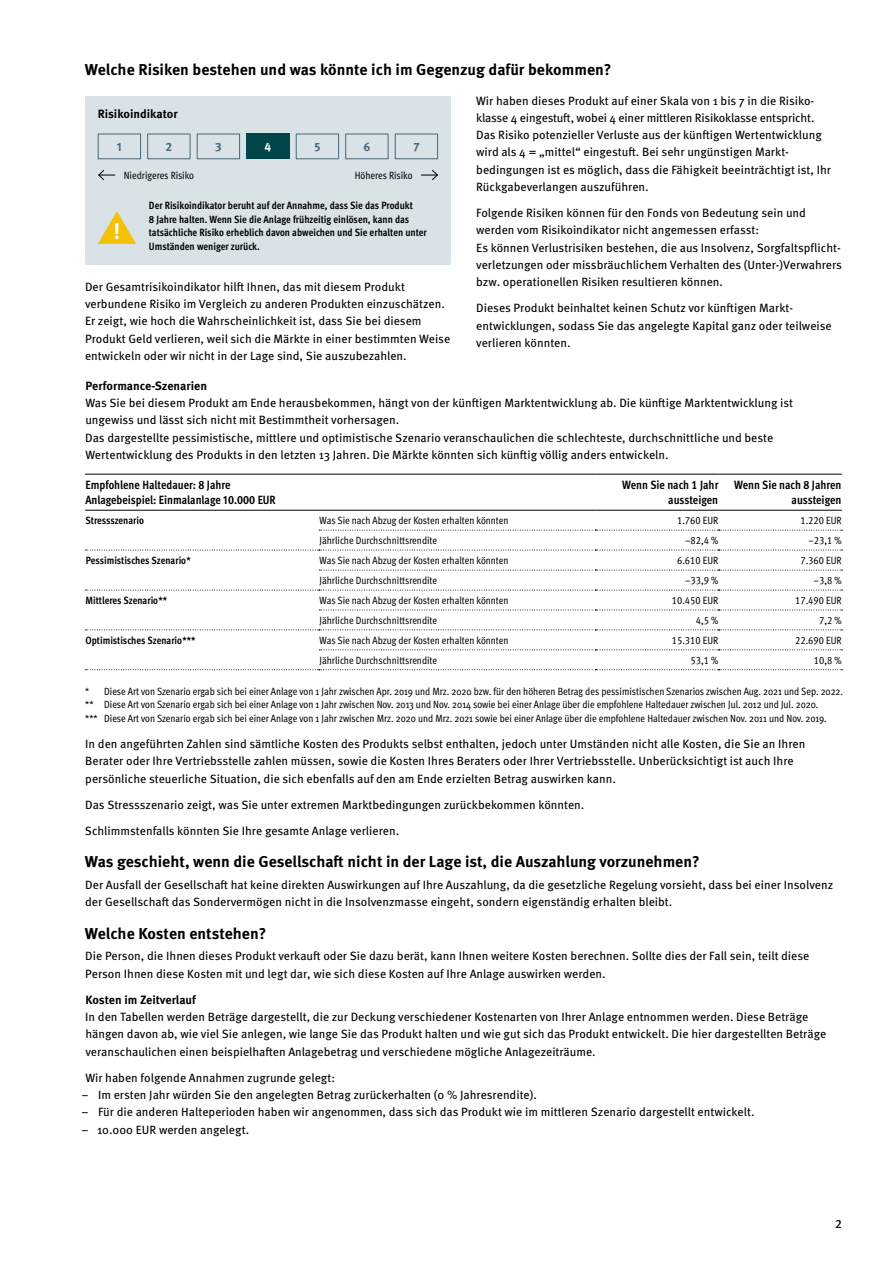
<style>
.page{position:relative;width:893px;height:1263px;background:#fff}
.page>*{position:absolute;margin:0;border:0;box-sizing:border-box;transform-origin:0 0}
.t1{font:700 22.5px "Meta Pro";color:#fff}
.t2{font:700 15.75px "Meta Pro";color:#000}
.t3{font:12px/17.2px "Meta Pro";color:#000}
.t4{font:700 condensed 12px/15px "Meta Pro";color:#000;text-align:right}
.t5{font:700 12px "Meta Pro";color:#000}
.t6{font:700 12px "Meta Pro";color:#4a6676}
.t7{font:500 12px "Meta Pro";color:#000}
.t8{font:700 12px "Meta Pro";color:#fff}
.t9{font:condensed 10.5px/13.5px "Meta Pro";color:#000}
.t10{font:700 condensed 10.5px/13.5px "Meta Pro";color:#000}
</style>
<div class="page">
<svg style="left:85px;top:629px;width:758px;height:1px"></svg>
<hr style="left:85px;top:474px;width:234px;height:1px;background:#000">
<hr style="left:319px;top:474px;width:276px;height:1px;background:#000">
<hr style="left:595px;top:474px;width:124px;height:1px;background:#000">
<hr style="left:719px;top:474px;width:123px;height:1px;background:#000">
<hr style="left:85px;top:510px;width:234px;height:1px;background:#000">
<hr style="left:319px;top:510px;width:276px;height:1px;background:#000">
<hr style="left:595px;top:510px;width:124px;height:1px;background:#000">
<hr style="left:719px;top:510px;width:123px;height:1px;background:#000">
<svg style="left:85px;top:590px;width:758px;height:1px"></svg>
<svg style="left:319px;top:530px;width:524px;height:1px"></svg>
<svg style="left:85px;top:550px;width:758px;height:1px"></svg>
<svg style="left:319px;top:570px;width:524px;height:1px"></svg>
<svg style="left:319px;top:610px;width:524px;height:1px"></svg>
<svg style="left:319px;top:649px;width:524px;height:1px"></svg>
<svg style="left:85px;top:669px;width:758px;height:1px"></svg>
<div style="left:85px;top:96px;width:366px;height:169px;background:#d8e2e7"></div>
<svg style="left:98px;top:211px;width:38px;height:33px"></svg>
<div style="left:98px;top:134px;width:43px;height:25px;border:1px solid #4a6676"></div>
<div style="left:296px;top:134px;width:43px;height:25px;border:1px solid #4a6676"></div>
<div style="left:197px;top:134px;width:43px;height:25px;border:1px solid #4a6676"></div>
<div style="left:147px;top:134px;width:43px;height:25px;border:1px solid #4a6676"></div>
<div style="left:345px;top:134px;width:43px;height:25px;border:1px solid #4a6676"></div>
<div style="left:395px;top:134px;width:43px;height:25px;border:1px solid #4a6676"></div>
<div style="left:246px;top:134px;width:43px;height:25px;background:#004648"></div>
<svg style="left:98px;top:170px;width:17px;height:11px"></svg>
<svg style="left:421px;top:170px;width:17px;height:11px"></svg>
<h2 class="t2" style="left:85px;top:57px;width:528px">Welche Risiken bestehen und was könnte ich im Gegenzug dafür bekommen?</h2>
<p class="t5" style="left:98px;top:104px;width:81px">Risikoindikator</p>
<p class="t6" style="left:117px;top:137px;width:7px">1</p>
<p class="t6" style="left:165px;top:137px;width:8px">2</p>
<p class="t6" style="left:215px;top:137px;width:8px">3</p>
<p class="t8" style="left:264px;top:137px;width:8px">4</p>
<p class="t6" style="left:314px;top:137px;width:7px">5</p>
<p class="t6" style="left:363px;top:137px;width:8px">6</p>
<p class="t6" style="left:413px;top:137px;width:8px">7</p>
<p class="t9" style="left:124px;top:167px;width:72px">Niedrigeres Risiko</p>
<p class="t9" style="left:355px;top:167px;width:59px">Höheres Risiko</p>
<h1 class="t1" style="left:114px;top:214px;width:8px">!</h1>
<p class="t10" style="left:149px;top:198px;width:280px">Der Risikoindikator beruht auf der Annahme, dass Sie das Produkt<br>8 Jahre halten. Wenn Sie die Anlage frühzeitig einlösen, kann das tatsächliche Risiko erheblich davon abweichen und Sie erhalten unter Umständen weniger zurück.</p>
<p class="t3" style="left:85px;top:277px;width:367px">Der Gesamtrisikoindikator hilft Ihnen, das mit diesem Produkt verbundene Risiko im Vergleich zu anderen Produkten einzuschätzen.<br>Er zeigt, wie hoch die Wahrscheinlichkeit ist, dass Sie bei diesem Produkt Geld verlieren, weil sich die Märkte in einer bestimmten Weise entwickeln oder wir nicht in der Lage sind, Sie auszubezahlen.</p>
<p class="t3" style="left:476px;top:91px;width:356px">Wir haben dieses Produkt auf einer Skala von 1 bis 7 in die Risiko&shy;klasse 4 eingestuft, wobei 4 einer mittleren Risikoklasse entspricht.<br>Das Risiko potenzieller Verluste aus der künftigen Wertentwicklung wird als 4 = „mittel“ eingestuft. Bei sehr ungünstigen Markt&shy;bedingungen ist es möglich, dass die Fähigkeit beeinträchtigt ist, Ihr Rückgabeverlangen auszuführen.</p>
<p class="t3" style="left:476px;top:204px;width:367px">Folgende Risiken können für den Fonds von Bedeutung sein und werden vom Risikoindikator nicht angemessen erfasst:<br>Es können Verlustrisiken bestehen, die aus Insolvenz, Sorgfaltspflicht&shy;verletzungen oder missbräuchlichem Verhalten des (Unter-)Verwahrers bzw. operationellen Risiken resultieren können.</p>
<p class="t3" style="left:476px;top:299px;width:357px">Dieses Produkt beinhaltet keinen Schutz vor künftigen Markt&shy;entwicklungen, sodass Sie das angelegte Kapital ganz oder teilweise verlieren könnten.</p>
<p class="t5" style="left:85px;top:376px;width:123px">Performance-Szenarien</p>
<p class="t3" style="left:85px;top:393px;width:709px">Was Sie bei diesem Produkt am Ende herausbekommen, hängt von der künftigen Marktentwicklung ab. Die künftige Marktentwicklung ist ungewiss und lässt sich nicht mit Bestimmtheit vorhersagen.<br>Das dargestellte pessimistische, mittlere und optimistische Szenario veranschaulichen die schlechteste, durchschnittliche und beste Wertentwicklung des Produkts in den letzten 13 Jahren. Die Märkte könnten sich künftig völlig anders entwickeln.</p>
<p class="t4" style="left:85px;top:477px;width:192px;text-align:left">Empfohlene Haltedauer: 8 Jahre<br>Anlagebeispiel: Einmalanlage 10.000 EUR</p>
<p class="t4" style="left:622px;top:477px;width:98px">Wenn Sie nach 1 Jahr aussteigen</p>
<p class="t4" style="left:734px;top:477px;width:109px">Wenn Sie nach 8 Jahren aussteigen</p>
<p class="t10" style="left:85px;top:513px;width:60px">Stressszenario</p>
<p class="t9" style="left:320px;top:513px;width:190px">Was Sie nach Abzug der Kosten erhalten könnten</p>
<p class="t9" style="left:677px;top:513px;width:43px">1.760 EUR</p>
<p class="t9" style="left:800px;top:513px;width:43px">1.220 EUR</p>
<p class="t9" style="left:320px;top:533px;width:119px">Jährliche Durchschnittsrendite</p>
<p class="t9" style="left:685px;top:533px;width:35px">−82,4 %</p>
<p class="t9" style="left:808px;top:533px;width:35px">−23,1 %</p>
<p class="t10" style="left:86px;top:553px;width:107px">Pessimistisches Szenario*</p>
<p class="t9" style="left:320px;top:553px;width:190px">Was Sie nach Abzug der Kosten erhalten könnten</p>
<p class="t9" style="left:677px;top:553px;width:43px">6.610 EUR</p>
<p class="t9" style="left:800px;top:553px;width:43px">7.360 EUR</p>
<p class="t9" style="left:320px;top:573px;width:119px">Jährliche Durchschnittsrendite</p>
<p class="t9" style="left:685px;top:573px;width:35px">−33,9 %</p>
<p class="t9" style="left:814px;top:573px;width:30px">−3,8 %</p>
<p class="t10" style="left:86px;top:593px;width:83px">Mittleres Szenario**</p>
<p class="t9" style="left:320px;top:593px;width:190px">Was Sie nach Abzug der Kosten erhalten könnten</p>
<p class="t9" style="left:672px;top:593px;width:48px">10.450 EUR</p>
<p class="t9" style="left:795px;top:593px;width:48px">17.490 EUR</p>
<p class="t9" style="left:320px;top:613px;width:119px">Jährliche Durchschnittsrendite</p>
<p class="t9" style="left:696px;top:613px;width:24px">4,5 %</p>
<p class="t9" style="left:819px;top:613px;width:24px">7,2 %</p>
<p class="t10" style="left:86px;top:633px;width:112px">Optimistisches Szenario***</p>
<p class="t9" style="left:320px;top:633px;width:190px">Was Sie nach Abzug der Kosten erhalten könnten</p>
<p class="t9" style="left:672px;top:633px;width:48px">15.310 EUR</p>
<p class="t9" style="left:795px;top:633px;width:48px">22.690 EUR</p>
<p class="t9" style="left:320px;top:652px;width:119px">Jährliche Durchschnittsrendite</p>
<p class="t9" style="left:691px;top:652px;width:29px">53,1 %</p>
<p class="t9" style="left:814px;top:652px;width:29px">10,8 %</p>
<p class="t9" style="left:85px;top:684px;width:759px">* Diese Art von Szenario ergab sich bei einer Anlage von 1 Jahr zwischen Apr. 2019 und Mrz. 2020 bzw. für den höheren Betrag des pessimistischen Szenarios zwischen Aug. 2021 und Sep. 2022. ** Diese Art von Szenario ergab sich bei einer Anlage von 1 Jahr zwischen Nov. 2013 und Nov. 2014 sowie bei einer Anlage über die empfohlene Haltedauer zwischen Jul. 2012 und Jul. 2020.<br>*** Diese Art von Szenario ergab sich bei einer Anlage von 1 Jahr zwischen Mrz. 2020 und Mrz. 2021 sowie bei einer Anlage über die empfohlene Haltedauer zwischen Nov. 2011 und Nov. 2019.</p>
<p class="t3" style="left:85px;top:734px;width:722px">In den angeführten Zahlen sind sämtliche Kosten des Produkts selbst enthalten, jedoch unter Umständen nicht alle Kosten, die Sie an Ihren<br>Berater oder Ihre Vertriebsstelle zahlen müssen, sowie die Kosten Ihres Beraters oder Ihrer Vertriebsstelle. Unberücksichtigt ist auch Ihre persönliche steuerliche Situation, die sich ebenfalls auf den am Ende erzielten Betrag auswirken kann.</p>
<p class="t3" style="left:85px;top:791px;width:501px;line-height:26.2px">Das Stressszenario zeigt, was Sie unter extremen Marktbedingungen zurückbekommen könnten.<br>Schlimmstenfalls könnten Sie Ihre gesamte Anlage verlieren.</p>
<h2 class="t2" style="left:85px;top:850px;width:616px">Was geschieht, wenn die Gesellschaft nicht in der Lage ist, die Auszahlung vorzunehmen?</h2>
<p class="t3" style="left:85px;top:875px;width:750px">Der Ausfall der Gesellschaft hat keine direkten Auswirkungen auf Ihre Auszahlung, da die gesetzliche Regelung vorsieht, dass bei einer Insolvenz der Gesellschaft das Sondervermögen nicht in die Insolvenzmasse eingeht, sondern eigenständig erhalten bleibt.</p>
<h2 class="t2" style="left:85px;top:921px;width:183px">Welche Kosten entstehen?</h2>
<p class="t3" style="left:85px;top:947px;width:726px">Die Person, die Ihnen dieses Produkt verkauft oder Sie dazu berät, kann Ihnen weitere Kosten berechnen. Sollte dies der Fall sein, teilt diese<br>Person Ihnen diese Kosten mit und legt dar, wie sich diese Kosten auf Ihre Anlage auswirken werden.</p>
<p class="t5" style="left:85px;top:990px;width:112px">Kosten im Zeitverlauf</p>
<p class="t3" style="left:85px;top:1007px;width:742px">In den Tabellen werden Beträge dargestellt, die zur Deckung verschiedener Kostenarten von Ihrer Anlage entnommen werden. Diese Beträge hängen davon ab, wie viel Sie anlegen, wie lange Sie das Produkt halten und wie gut sich das Produkt entwickelt. Die hier dargestellten Beträge veranschaulichen einen beispielhaften Anlagebetrag und verschiedene mögliche Anlagezeiträume.</p>
<p class="t3" style="left:85px;top:1068px;width:251px">Wir haben folgende Annahmen zugrunde gelegt:</p>
<p class="t3" style="left:81px;top:1085px;width:457px">– Im ersten Jahr würden Sie den angelegten Betrag zurückerhalten (0 % Jahresrendite).</p>
<p class="t3" style="left:81px;top:1103px;width:675px">– Für die anderen Halteperioden haben wir angenommen, dass sich das Produkt wie im mittleren Szenario dargestellt entwickelt.</p>
<p class="t3" style="left:81px;top:1120px;width:169px">– 10.000 EUR werden angelegt.</p>
<p class="t7" style="left:835px;top:1215px;width:8px">2</p>
</div>
